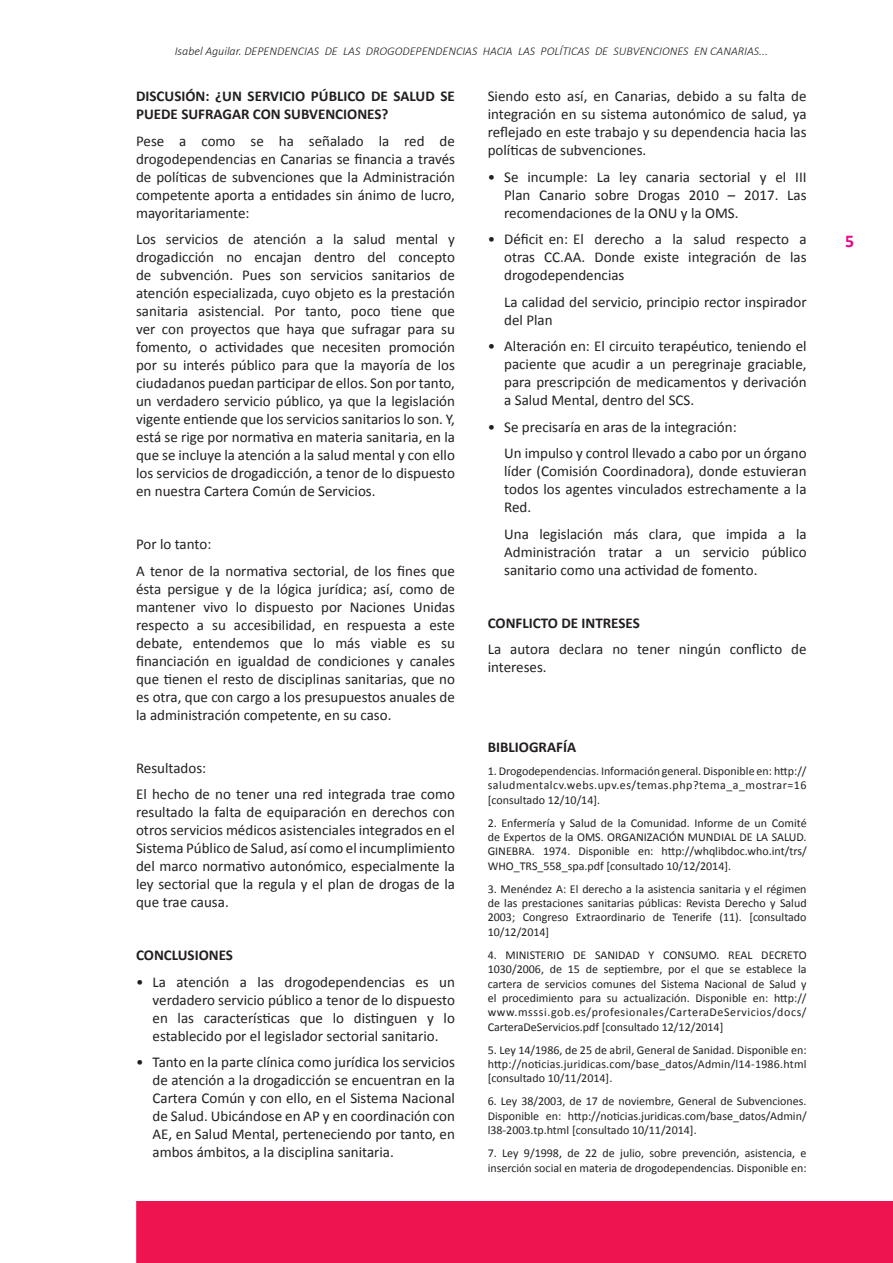
<style>
.page{position:relative;width:893px;height:1263px;background:#fff}
.page>*{position:absolute;margin:0;border:0;box-sizing:border-box;transform-origin:0 0}
.t1{font:700 18px "Calibri";color:#ed028c}
.t2{font:15px/18px "Calibri";color:#231f20;text-align:justify}
.t3{font:700 15px/18px "Calibri";color:#231f20}
.t4{font:12px/14.4px "Calibri";color:#231f20;text-align:justify}
.t5{font:italic 300 12px "Calibri";color:#231f20}
</style>
<div class="page">
<div style="left:136px;top:1202px;width:757px;height:61px;background:#ed1450"></div>
<p class="t5" style="left:175px;top:44px;width:595px">Isabel Aguilar. DEPENDENCIAS DE LAS DROGODEPENDENCIAS HACIA LAS POLÍTICAS DE SUBVENCIONES EN CANARIAS...</p>
<p class="t3" style="left:136px;top:87px;width:320px">DISCUSIÓN: ¿UN SERVICIO PÚBLICO DE SALUD SE<br>PUEDE SUFRAGAR CON SUBVENCIONES?</p>
<p class="t2" style="left:136px;top:132px;width:320px">Pese a como se ha señalado la red de drogodependencias en Canarias se financia a través de políticas de subvenciones que la Administración competente aporta a entidades sin ánimo de lucro, mayoritariamente:</p>
<p class="t2" style="left:136px;top:230px;width:320px">Los servicios de atención a la salud mental y drogadicción no encajan dentro del concepto de subvención. Pues son servicios sanitarios de atención especializada, cuyo objeto es la prestación sanitaria asistencial. Por tanto, poco tiene que ver con proyectos que haya que sufragar para su fomento, o actividades que necesiten promoción por su interés público para que la mayoría de los ciudadanos puedan participar de ellos. Son por tanto, un verdadero servicio público, ya que la legislación vigente entiende que los servicios sanitarios lo son. Y, está se rige por normativa en materia sanitaria, en la que se incluye la atención a la salud mental y con ello los servicios de drogadicción, a tenor de lo dispuesto en nuestra Cartera Común de Servicios.</p>
<p class="t2" style="left:488px;top:87px;width:320px">Siendo esto así, en Canarias, debido a su falta de integración en su sistema autonómico de salud, ya reflejado en este trabajo y su dependencia hacia las políticas de subvenciones.</p>
<p class="t2" style="left:504px;top:168px;width:304px;text-indent:-16px">• Se incumple: La ley canaria sectorial y el III Plan Canario sobre Drogas 2010 – 2017. Las recomendaciones de la ONU y la OMS.</p>
<p class="t2" style="left:504px;top:230px;width:304px;text-indent:-16px">• Déficit en: El derecho a la salud respecto a otras CC.AA. Donde existe integración de las drogodependencias</p>
<p class="t2" style="left:504px;top:293px;width:304px">La calidad del servicio, principio rector inspirador del Plan</p>
<p class="t2" style="left:504px;top:337px;width:304px;text-indent:-16px">• Alteración en: El circuito terapéutico, teniendo el paciente que acudir a un peregrinaje graciable, para prescripción de medicamentos y derivación a Salud Mental, dentro del SCS.</p>
<p class="t2" style="left:504px;top:414px;width:304px;line-height:26.5px;text-indent:-16px">• Se precisaría en aras de la integración:<br>Un impulso y control llevado a cabo por un órgano</p>
<p class="t2" style="left:504px;top:462px;width:304px">líder (Comisión Coordinadora), donde estuvieran todos los agentes vinculados estrechamente a la Red.</p>
<p class="t2" style="left:504px;top:525px;width:304px">Una legislación más clara, que impida a la Administración tratar a un servicio público sanitario como una actividad de fomento.</p>
<p class="t2" style="left:136px;top:531px;width:320px;line-height:26.5px">Por lo tanto:<br>A tenor de la normativa sectorial, de los fines que</p>
<p class="t2" style="left:136px;top:580px;width:320px">ésta persigue y de la lógica jurídica; así, como de mantener vivo lo dispuesto por Naciones Unidas respecto a su accesibilidad, en respuesta a este debate, entendemos que lo más viable es su financiación en igualdad de condiciones y canales que tienen el resto de disciplinas sanitarias, que no es otra, que con cargo a los presupuestos anuales de la administración competente, en su caso.</p>
<p class="t3" style="left:488px;top:614px;width:154px">CONFLICTO DE INTRESES</p>
<p class="t2" style="left:488px;top:640px;width:320px">La autora declara no tener ningún conflicto de intereses.</p>
<p class="t2" style="left:136px;top:755px;width:320px;line-height:26.5px">Resultados:<br>El hecho de no tener una red integrada trae como</p>
<p class="t2" style="left:136px;top:803px;width:320px">resultado la falta de equiparación en derechos con otros servicios médicos asistenciales integrados en el Sistema Público de Salud, así como el incumplimiento del marco normativo autonómico, especialmente la ley sectorial que la regula y el plan de drogas de la que trae causa.</p>
<p class="t3" style="left:136px;top:946px;width:98px">CONCLUSIONES</p>
<p class="t2" style="left:153px;top:973px;width:304px;text-indent:-16px">• La atención a las drogodependencias es un verdadero servicio público a tenor de lo dispuesto en las características que lo distinguen y lo establecido por el legislador sectorial sanitario.</p>
<p class="t2" style="left:153px;top:1053px;width:304px;text-indent:-16px">• Tanto en la parte clínica como jurídica los servicios de atención a la drogadicción se encuentran en la Cartera Común y con ello, en el Sistema Nacional de Salud. Ubicándose en AP y en coordinación con AE, en Salud Mental, perteneciendo por tanto, en ambos ámbitos, a la disciplina sanitaria.</p>
<p class="t3" style="left:488px;top:738px;width:90px">BIBLIOGRAFÍA</p>
<p class="t4" style="left:488px;top:764px;width:320px">1. Drogodependencias. Información general. Disponible en: http:// saludmentalcv.webs.upv.es/temas.php?tema_a_mostrar=16 [consultado 12/10/14].</p>
<p class="t4" style="left:488px;top:815px;width:320px">2. Enfermería y Salud de la Comunidad. Informe de un Comité de Expertos de la OMS. ORGANIZACIÓN MUNDIAL DE LA SALUD.<br>GINEBRA. 1974. Disponible en: http://whqlibdoc.who.int/trs/ WHO_TRS_558_spa.pdf [consultado 10/12/2014].</p>
<p class="t4" style="left:488px;top:881px;width:320px">3. Menéndez A: El derecho a la asistencia sanitaria y el régimen de las prestaciones sanitarias públicas: Revista Derecho y Salud 2003; Congreso Extraordinario de Tenerife (11). [consultado 10/12/2014]</p>
<p class="t4" style="left:488px;top:947px;width:320px">4. MINISTERIO DE SANIDAD Y CONSUMO. REAL DECRETO 1030/2006, de 15 de septiembre, por el que se establece la cartera de servicios comunes del Sistema Nacional de Salud y el procedimiento para su actualización. Disponible en: http:// www.msssi.gob.es/profesionales/CarteraDeServicios/docs/ CarteraDeServicios.pdf [consultado 12/12/2014]</p>
<p class="t4" style="left:488px;top:1042px;width:320px">5. Ley 14/1986, de 25 de abril, General de Sanidad. Disponible en: http://noticias.juridicas.com/base_datos/Admin/l14-1986.html [consultado 10/11/2014].</p>
<p class="t4" style="left:488px;top:1094px;width:320px">6. Ley 38/2003, de 17 de noviembre, General de Subvenciones.<br>Disponible en: http://noticias.juridicas.com/base_datos/Admin/ l38-2003.tp.html [consultado 10/11/2014].</p>
<p class="t4" style="left:488px;top:1146px;width:320px">7. Ley 9/1998, de 22 de julio, sobre prevención, asistencia, e inserción social en materia de drogodependencias. Disponible en:</p>
<p class="t1" style="left:845px;top:230px;width:11px">5</p>
</div>
